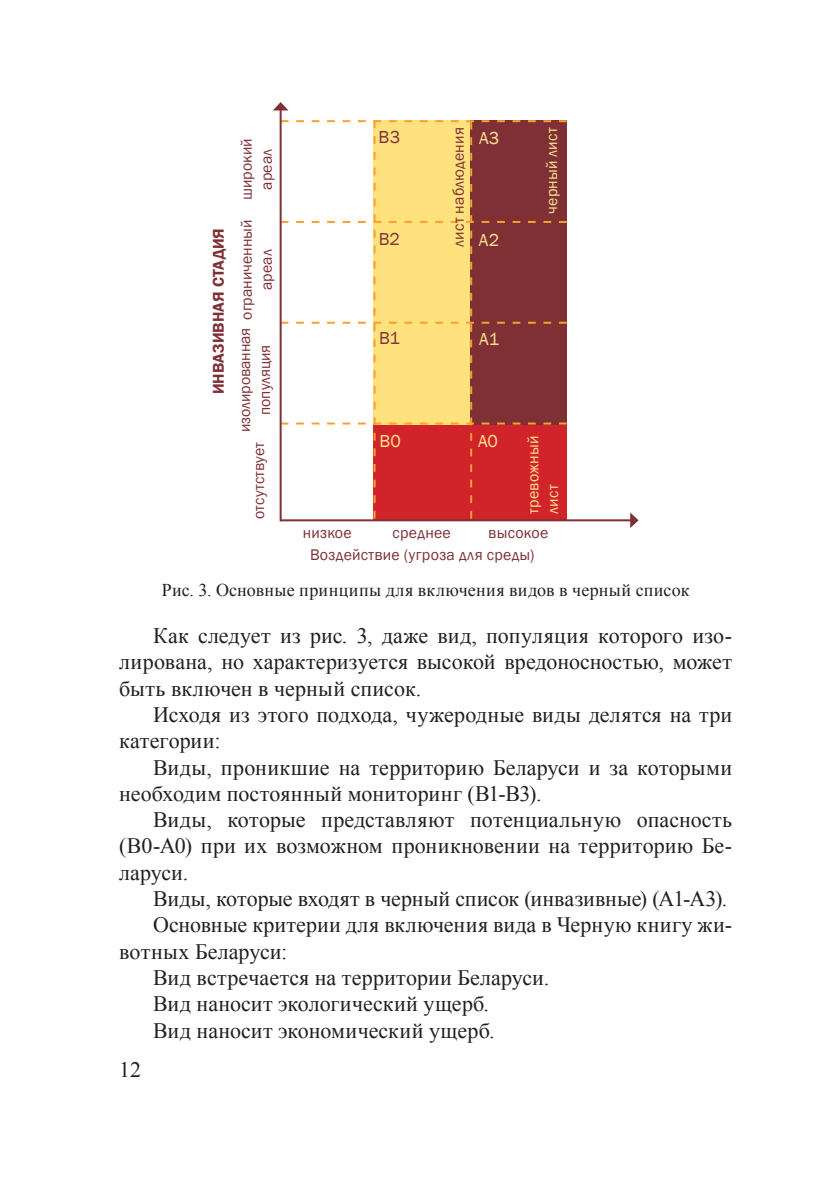
<style>
.page{position:relative;width:840px;height:1191px;background:#fff}
.page>*{position:absolute;margin:0;border:0;box-sizing:border-box;transform-origin:0 0}
.t1{font:22px/26.2px "Times New Roman";letter-spacing:.005em;color:#231f20}
.рис{font:18px "Times New Roman";letter-spacing:.01em;color:#231f20}
.t2{font:17.8px "Franklin Gothic";letter-spacing:.01em;color:#ffe492}
.t3{font:17.8px "Franklin Gothic";color:#7f3035}
.t4{font:600 16px "Franklin Gothic";letter-spacing:.005em;color:#7f3035}
.t5{font:15.8px/19.8px "Franklin Gothic";letter-spacing:.01em;color:#7f3035;text-align:center}
.t6{font:15.8px/19.8px "Franklin Gothic";letter-spacing:.015em;color:#ffe492}
</style>
<div class="page">
<hr style="left:280px;top:519px;width:350px;height:2px;background:#7f3035">
<svg style="left:630px;top:512px;width:8px;height:16px"></svg>
<svg style="left:281px;top:120px;width:285px;height:398px"></svg>
<hr style="left:279px;top:110px;width:2px;height:411px;background:#7f3035">
<svg style="left:273px;top:102px;width:15px;height:8px"></svg>
<p class="t4" style="left:209px;top:394px;width:168px;rotate:-90deg">ИНВАЗИВНАЯ СТАДИЯ</p>
<p class="t5" style="left:237px;top:200px;width:63px;rotate:-90deg">широкий ареал</p>
<p class="t5" style="left:237px;top:320px;width:102px;rotate:-90deg">ограниченный ареал</p>
<p class="t5" style="left:235px;top:432px;width:106px;rotate:-90deg">изолированная популяция</p>
<p class="t5" style="left:249px;top:519px;width:78px;rotate:-90deg">отсутствует</p>
<p class="t3" style="left:378px;top:126px;width:23px">В3</p>
<p class="t3" style="left:378px;top:228px;width:23px">В2</p>
<p class="t5" style="left:448px;top:247px;width:121px;rotate:-90deg">лист наблюдения</p>
<p class="t6" style="left:542px;top:214px;width:88px;rotate:-90deg">черный лист</p>
<p class="t2" style="left:478px;top:127px;width:22px">А3</p>
<p class="t2" style="left:478px;top:229px;width:22px">А2</p>
<p class="t3" style="left:379px;top:326px;width:22px">В1</p>
<p class="t2" style="left:479px;top:328px;width:22px">А1</p>
<p class="t2" style="left:379px;top:430px;width:23px">В0</p>
<p class="t2" style="left:478px;top:430px;width:21px">А0</p>
<p class="t6" style="left:523px;top:514px;width:80px;rotate:-90deg">тревожный лист</p>
<p class="t5" style="left:303px;top:523px;width:50px">низкое</p>
<p class="t5" style="left:310px;top:523px;width:240px;line-height:21px;text-align:left;text-indent:178px">высокое<br>Воздействие (угроза для среды)</p>
<p class="t5" style="left:392px;top:523px;width:60px">среднее</p>
<p class="рис" style="left:162px;top:578px;width:529px">Рис. 3. Основные принципы для включения видов в черный список</p>
<p class="t1" style="left:119px;top:622px;width:614px;text-align:justify;text-indent:34px">Как следует из рис. 3, даже вид, популяция которого изо&shy;лирована, но характеризуется высокой вредоносностью, может быть включен в черный список.</p>
<p class="t1" style="left:119px;top:701px;width:614px;text-indent:34px">Исходя из этого подхода, чужеродные виды делятся на три категории:</p>
<p class="t1" style="left:119px;top:754px;width:614px;text-indent:34px">Виды, проникшие на территорию Беларуси и за которыми необходим постоянный мониторинг (В1-В3).</p>
<p class="t1" style="left:119px;top:806px;width:614px;text-align:justify;text-indent:34px">Виды, которые представляют потенциальную опасность (В0-А0) при их возможном проникновении на территорию Бе&shy;ларуси.</p>
<p class="t1" style="left:153px;top:885px;width:575px">Виды, которые входят в черный список (инвазивные) (А1-А3).</p>
<p class="t1" style="left:119px;top:911px;width:614px;text-indent:34px">Основные критерии для включения вида в Черную книгу жи&shy;вотных Беларуси:</p>
<p class="t1" style="left:153px;top:964px;width:397px">Вид встречается на территории Беларуси.</p>
<p class="t1" style="left:153px;top:990px;width:337px">Вид наносит экологический ущерб.</p>
<p class="t1" style="left:153px;top:1016px;width:343px">Вид наносит экономический ущерб.</p>
<p class="t1" style="left:119px;top:1055px;width:24px">12</p>
</div>
